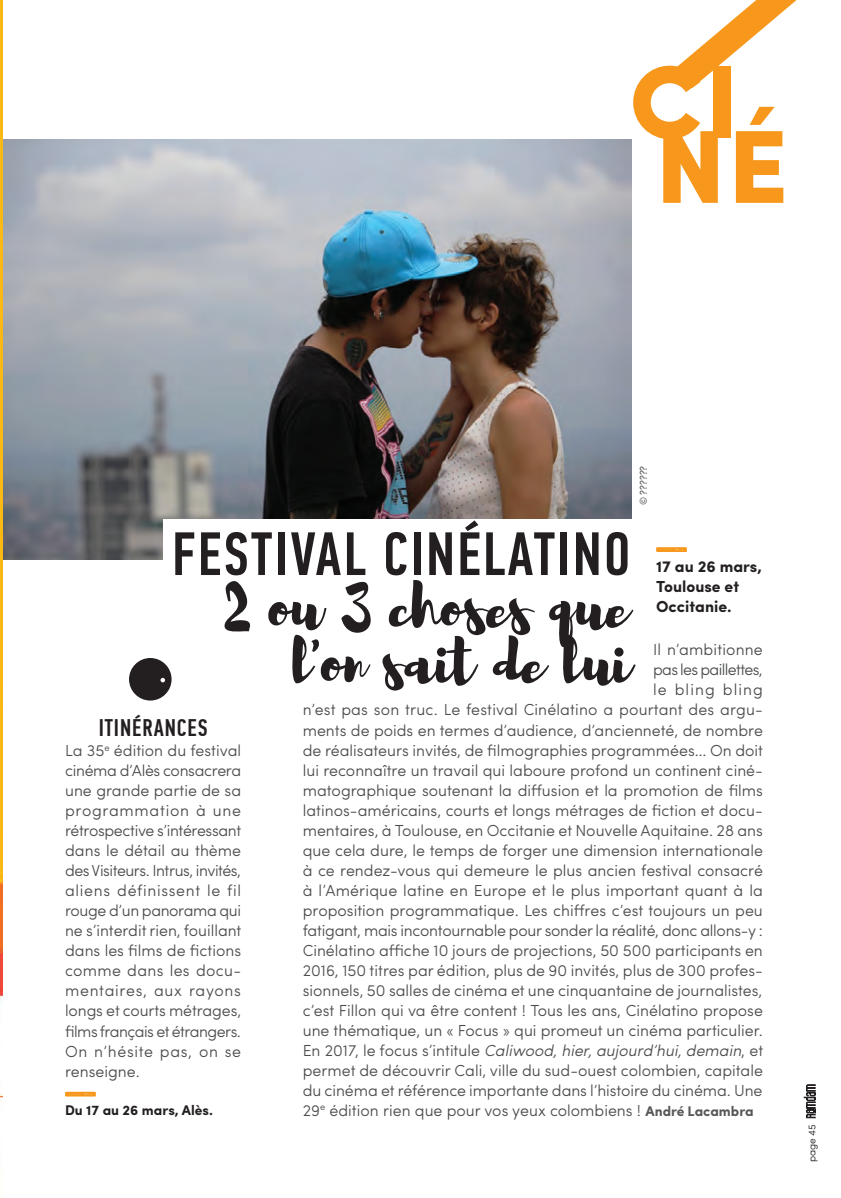
<style>
.page{position:relative;width:841px;height:1198px;background:#fff}
.page>*{position:absolute;margin:0;border:0;box-sizing:border-box;transform-origin:0 0}
.t1{font:900 104px "Sofia Pro";color:#f7981d}
.t2{font:500 61.2px "PF Din Text Comp Pro";letter-spacing:.04em;color:#231f20}
.t3{font:60.4px/55.4px "Brusher";color:#231f20;text-align:right}
.t4{font:500 24px "PF Din Text Comp Pro";letter-spacing:.04em;color:#231f20}
.t5{font:300 16px/20px "Sofia Pro";color:#4b4c4d;text-align:justify}
.t6{font:italic 300 16px "Sofia Pro";color:#4b4c4d}
.t7{font:700 16px/20px "Sofia Pro";color:#231f20}
.t8{font:300 16px "Sofia Pro";letter-spacing:-.04em;color:#4b4c4d}
.t9{font:300 16px "Sofia Pro";letter-spacing:.065em;color:#4b4c4d}
.t10{font:700 14px "Sofia Pro";color:#231f20}
.t11{font:10px "Sofia Pro";color:#57585a}
.t12{font:300 10px "Sofia Pro";color:#231f20}
.s1{font-style:normal}
.s2{font-weight:700;font-size:14px;color:#57585a}
</style>
<div class="page">
<img style="left:3px;top:139px;width:629px;height:420px">
<div style="left:163px;top:519px;width:479px;height:81px;background:#fff"></div>
<svg style="left:656px;top:547px;width:30px;height:5px"></svg>
<svg style="left:803px;top:1084px;width:12px;height:33px"></svg>
<svg style="left:65px;top:1091px;width:31px;height:5px"></svg>
<div style="left:129px;top:657px;width:42px;height:43px;background:#231f20;border-radius:50%"></div>
<svg style="left:160px;top:677px;width:5px;height:5px"></svg>
<img style="left:0;top:4px;width:3px;height:1097px">
<svg style="left:0;top:0;width:3px;height:4px"></svg>
<svg style="left:675px;top:0;width:122px;height:88px"></svg>
<p class="t1" style="left:629px;top:20px;width:110px">CI</p>
<p class="t1" style="left:655px;top:84px;width:134px">NÉ</p>
<p class="t11" style="left:635px;top:505px;width:41px;rotate:-90deg">© ??????</p>
<p class="t2" style="left:172px;top:518px;width:459px">FESTIVAL CINÉLATINO</p>
<p class="t7" style="left:656px;top:555px;width:107px">17 au 26 mars,<br>Toulouse et<br>Occitanie.</p>
<p class="t3" style="left:221px;top:587px;width:409px">2 ou 3 choses que l'on sait de lui</p>
<p class="t5" style="left:653px;top:638px;width:111px">Il n’ambitionne</p>
<p class="t8" style="left:653px;top:658px;width:111px">pas les paillettes,</p>
<p class="t9" style="left:653px;top:678px;width:111px">le bling bling</p>
<p class="t5" style="left:303px;top:698px;width:461px">n’est pas son truc. Le festival Cinélatino a pourtant des argu-</p>
<p class="t5" style="left:303px;top:718px;width:461px">ments de poids en termes d’audience, d’ancienneté, de nombre</p>
<p class="t5" style="left:303px;top:738px;width:462px">de réalisateurs invités, de filmographies programmées… On doit</p>
<p class="t5" style="left:303px;top:758px;width:461px">lui reconnaître un travail qui laboure profond un continent ciné-</p>
<p class="t5" style="left:303px;top:778px;width:461px">matographique soutenant la diffusion et la promotion de films</p>
<p class="t5" style="left:303px;top:798px;width:461px">latinos-américains, courts et longs métrages de fiction et docu-</p>
<p class="t5" style="left:303px;top:818px;width:461px">mentaires, à Toulouse, en Occitanie et Nouvelle Aquitaine. 28 ans</p>
<p class="t5" style="left:303px;top:838px;width:461px">que cela dure, le temps de forger une dimension internationale</p>
<p class="t5" style="left:303px;top:858px;width:461px">à ce rendez-vous qui demeure le plus ancien festival consacré</p>
<p class="t5" style="left:303px;top:878px;width:461px">à l’Amérique latine en Europe et le plus important quant à la</p>
<p class="t5" style="left:303px;top:898px;width:461px">proposition programmatique. Les chiffres c’est toujours un peu</p>
<p class="t5" style="left:303px;top:918px;width:461px">fatigant, mais incontournable pour sonder la réalité, donc allons-y :</p>
<p class="t5" style="left:303px;top:938px;width:461px">Cinélatino affiche 10 jours de projections, 50 500 participants en</p>
<p class="t5" style="left:303px;top:958px;width:461px">2016, 150 titres par édition, plus de 90 invités, plus de 300 profes-</p>
<p class="t5" style="left:303px;top:978px;width:461px">sionnels, 50 salles de cinéma et une cinquantaine de journalistes,</p>
<p class="t5" style="left:303px;top:998px;width:461px">c’est Fillon qui va être content ! Tous les ans, Cinélatino propose</p>
<p class="t5" style="left:303px;top:1018px;width:461px">une thématique, un « Focus » qui promeut un cinéma particulier.</p>
<p class="t6" style="left:303px;top:1038px;width:462px"><span class="s1">E n 2 0 1 7, l e fo c u s s ’ i n t i t u l e</span> Caliwood,hier,aujourd’hui,demain<span class="s1">, e t</span></p>
<p class="t5" style="left:303px;top:1058px;width:461px">permet de découvrir Cali, ville du sud-ouest colombien, capitale</p>
<p class="t5" style="left:303px;top:1078px;width:461px">du cinéma et référence importante dans l’histoire du cinéma. Une</p>
<p class="t5" style="left:303px;top:1098px;width:452px">29<sup>e</sup> édition rien que pour vos yeux colombiens ! <span class="s2">André Lacambra</span></p>
<h3 class="t4" style="left:99px;top:714px;width:110px">ITINÉRANCES</h3>
<p class="t5" style="left:65px;top:739px;width:178px">La 35<sup>e</sup> édition du festival cinéma d’Alès consacrera une grande partie de sa programmation à une rétrospective s’intéressant dans le détail au thème des Visiteurs. Intrus, invités, aliens définissent le fil rouge d’un panorama qui ne s’interdit rien, fouillant dans les films de fictions comme dans les docu&shy;mentaires, aux rayons longs et courts métrages, films français et étrangers.<br>On n’hésite pas, on se renseigne.</p>
<p class="t10" style="left:65px;top:1098px;width:149px">Du 17 au 26 mars, Alès.</p>
<p class="t12" style="left:804px;top:1161px;width:40px;rotate:-90deg">page 45</p>
</div>
